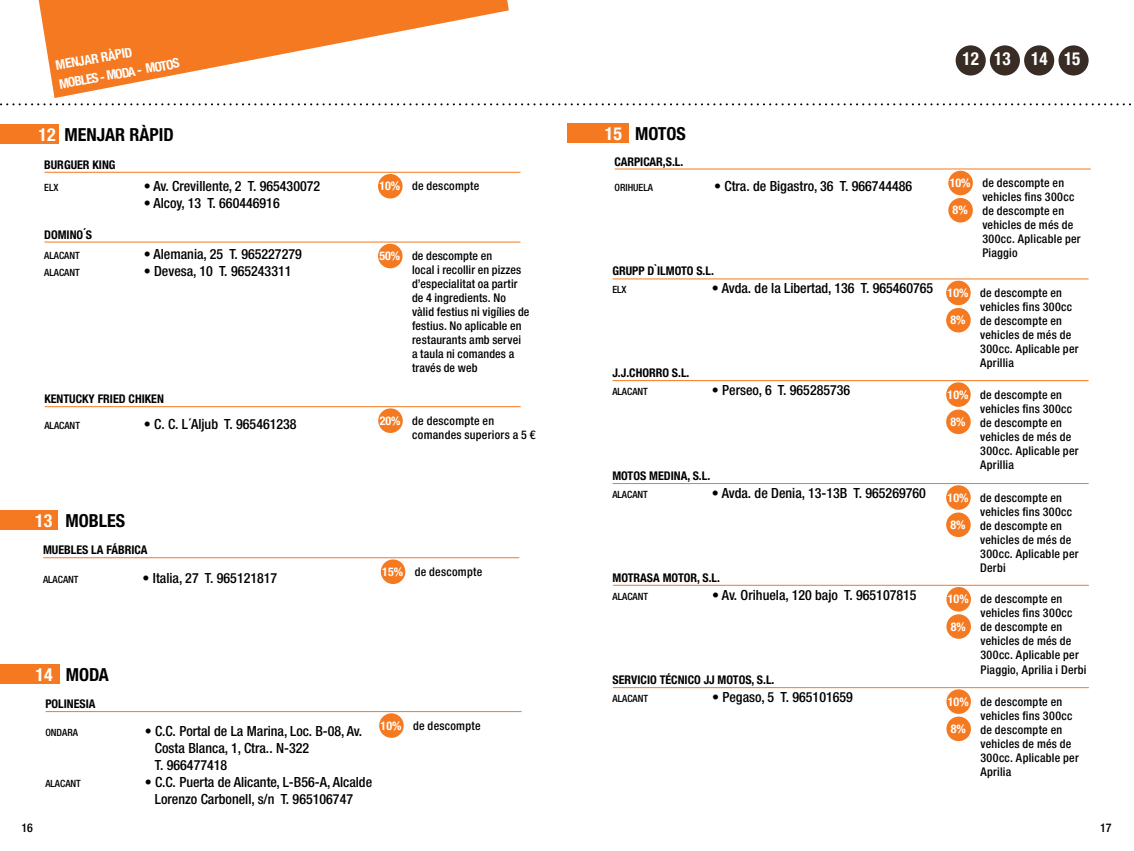
<style>
.page{position:relative;width:1134px;height:851px;background:#fff}
.page>*{position:absolute;margin:0;border:0;box-sizing:border-box;transform-origin:0 0}
.t1{font:700 condensed 18px "Helvetica Neue LT Pro";color:#000}
.t2{font:700 condensed 18px "Helvetica Neue LT Pro";color:#fff;scale:.95 1}
.t3{font:500 condensed 14px/17px "Helvetica Neue LT Pro";color:#000}
.t4{font:700 condensed 13.2px/19px "Helvetica Neue LT Pro";color:#fff}
.t5{font:500 condensed 12px/14px "Helvetica Neue LT Pro";letter-spacing:.02em;color:#000}
.t6{font:700 condensed 12px "Helvetica Neue LT Pro";color:#000}
.t7{font:700 condensed 12px "Helvetica Neue LT Pro";color:#fff}
.t8{font:500 condensed 10px/17px "Helvetica Neue LT Pro";color:#000}
.s1{color:#fff}
.s2{font-weight:700;color:#fff}
</style>
<div class="page">
<svg style="left:39px;top:0;width:470px;height:98px;fill:#f47920"></svg>
<svg style="left:0;top:103px;width:1131px;height:2px"></svg>
<div style="left:0;top:663px;width:60px;height:20px;background:#f47920"></div>
<hr style="left:46px;top:711px;width:476px;height:1px;background:#f47920">
<div style="left:379px;top:713px;width:25px;height:24px;background:#f47920;border-radius:50%"></div>
<div style="left:1058px;top:45px;width:31px;height:30px;background:#382c25;border-radius:50%"></div>
<div style="left:1024px;top:45px;width:30px;height:30px;background:#382c25;border-radius:50%"></div>
<div style="left:990px;top:45px;width:30px;height:30px;background:#382c25;border-radius:50%"></div>
<div style="left:956px;top:45px;width:30px;height:30px;background:#382c25;border-radius:50%"></div>
<hr style="left:613px;top:278px;width:476px;height:1px;background:#f47920">
<hr style="left:613px;top:380px;width:476px;height:1px;background:#f47920">
<hr style="left:613px;top:483px;width:476px;height:1px;background:#f47920">
<div style="left:946px;top:280px;width:25px;height:25px;background:#f47920;border-radius:50%"></div>
<div style="left:946px;top:382px;width:25px;height:25px;background:#f47920;border-radius:50%"></div>
<div style="left:946px;top:485px;width:25px;height:24px;background:#f47920;border-radius:50%"></div>
<div style="left:946px;top:308px;width:25px;height:24px;background:#f47920;border-radius:50%"></div>
<div style="left:946px;top:409px;width:25px;height:25px;background:#f47920;border-radius:50%"></div>
<div style="left:946px;top:512px;width:25px;height:25px;background:#f47920;border-radius:50%"></div>
<hr style="left:613px;top:585px;width:476px;height:1px;background:#f47920">
<hr style="left:613px;top:687px;width:476px;height:1px;background:#f47920">
<div style="left:946px;top:587px;width:25px;height:24px;background:#f47920;border-radius:50%"></div>
<div style="left:946px;top:689px;width:25px;height:24px;background:#f47920;border-radius:50%"></div>
<div style="left:946px;top:614px;width:25px;height:24px;background:#f47920;border-radius:50%"></div>
<div style="left:946px;top:716px;width:25px;height:25px;background:#f47920;border-radius:50%"></div>
<div style="left:0;top:509px;width:57px;height:20px;background:#f47920"></div>
<hr style="left:43px;top:557px;width:476px;height:1px;background:#f47920">
<div style="left:381px;top:559px;width:24px;height:25px;background:#f47920;border-radius:50%"></div>
<div style="left:0;top:124px;width:58px;height:20px;background:#f47920"></div>
<hr style="left:44px;top:172px;width:476px;height:1px;background:#f47920">
<hr style="left:44px;top:242px;width:476px;height:1px;background:#f47920">
<div style="left:378px;top:174px;width:25px;height:24px;background:#f47920;border-radius:50%"></div>
<div style="left:378px;top:244px;width:25px;height:24px;background:#f47920;border-radius:50%"></div>
<hr style="left:45px;top:406px;width:476px;height:1px;background:#f47920">
<div style="left:378px;top:408px;width:25px;height:25px;background:#f47920;border-radius:50%"></div>
<div style="left:567px;top:123px;width:62px;height:20px;background:#f47920"></div>
<hr style="left:615px;top:169px;width:476px;height:1px;background:#f47920">
<div style="left:948px;top:171px;width:25px;height:24px;background:#f47920;border-radius:50%"></div>
<div style="left:948px;top:198px;width:25px;height:24px;background:#f47920;border-radius:50%"></div>
<p class="t4" style="left:54px;top:56px;width:124px;rotate:-10deg">MEN JAR RÀPID<br>MOBLES - MODA - MOTOS</p>
<h1 class="t2" style="left:962px;top:48px;width:126px">12 13 14 15</h1>
<h1 class="t1" style="left:38px;top:124px;width:137px"><span class="s1">12</span> MENJAR RÀPID</h1>
<p class="t3" style="left:144px;top:177px;width:178px">• Av. Crevillente, 2 T. 965430072</p>
<p class="t3" style="left:144px;top:194px;width:137px">• Alcoy, 13 T. 660446916</p>
<p class="t3" style="left:144px;top:245px;width:160px">• Alemania, 25 T. 965227279</p>
<p class="t3" style="left:144px;top:262px;width:149px">• Devesa, 10 T. 965243311</p>
<p class="t6" style="left:44px;top:157px;width:34px">BURGUER</p>
<p class="t6" style="left:92px;top:157px;width:25px">KING</p>
<p class="t8" style="left:44px;top:179px;width:6px">elx</p>
<p class="t6" style="left:44px;top:227px;width:49px">DOMINO´S</p>
<p class="t8" style="left:44px;top:247px;width:7px">alacant alacant</p>
<p class="t6" style="left:44px;top:391px;width:14px">KENTUCK</p>
<p class="t6" style="left:89px;top:391px;width:16px">Y FRIE</p>
<p class="t6" style="left:119px;top:391px;width:30px">D CHIKEN</p>
<p class="t8" style="left:44px;top:417px;width:7px">alacant</p>
<p class="t3" style="left:144px;top:416px;width:154px">• C. C. L´Aljub T. 965461238</p>
<h1 class="t1" style="left:35px;top:509px;width:82px"><span class="s1">13</span> MOBLES</h1>
<p class="t6" style="left:43px;top:542px;width:89px">MUEBLES LA FÁBRICA</p>
<p class="t8" style="left:43px;top:570px;width:7px">alacant</p>
<p class="t3" style="left:143px;top:569px;width:136px">• Italia, 27 T. 965121817</p>
<p class="t7" style="left:379px;top:179px;width:22px">10%</p>
<p class="t5" style="left:412px;top:179px;width:69px">de descompte</p>
<p class="t7" style="left:379px;top:248px;width:22px">50%</p>
<p class="t5" style="left:412px;top:249px;width:119px">de descompte en<br>local i recollir en pizzes d’especialitat oa partir de 4 ingredients. No vàlid festius ni vigílies de festius. No aplicable en restaurants amb servei a taula ni comandes a través de web</p>
<p class="t7" style="left:380px;top:413px;width:22px">20%</p>
<p class="t5" style="left:412px;top:413px;width:125px">de descompte en comandes superiors a 5 €</p>
<p class="t5" style="left:382px;top:564px;width:101px"><span class="s2">15%</span> de descompte</p>
<h1 class="t1" style="left:605px;top:123px;width:82px"><span class="s1">15</span> MOTOS</h1>
<p class="t6" style="left:614px;top:154px;width:33px">CARPICAR</p>
<p class="t6" style="left:663px;top:154px;width:22px">,S.L.</p>
<p class="t8" style="left:614px;top:179px;width:20px">orihuela</p>
<p class="t3" style="left:714px;top:177px;width:200px">• Ctra. de Bigastro, 36 T. 966744486</p>
<p class="t6" style="left:612px;top:264px;width:103px">GRUPP D`ILMOTO S.L.</p>
<p class="t8" style="left:612px;top:281px;width:6px">elx</p>
<p class="t3" style="left:712px;top:279px;width:223px">• Avda. de la Libertad, 136 T. 965460765</p>
<p class="t6" style="left:612px;top:365px;width:79px">J.J.CHORRO S.L.</p>
<p class="t8" style="left:612px;top:383px;width:7px">alacant</p>
<p class="t3" style="left:712px;top:382px;width:140px">• Perseo, 6 T. 965285736</p>
<p class="t6" style="left:612px;top:468px;width:99px">MOTOS MEDINA, S.L.</p>
<p class="t8" style="left:612px;top:485px;width:7px">alacant</p>
<p class="t3" style="left:712px;top:484px;width:216px">• Avda. de Denia, 13-13B T. 965269760</p>
<p class="t6" style="left:613px;top:570px;width:23px">MOTRASA</p>
<p class="t6" style="left:663px;top:570px;width:59px">MOTOR, S.L.</p>
<p class="t7" style="left:950px;top:175px;width:22px">10%</p>
<p class="t7" style="left:953px;top:203px;width:17px">8%</p>
<p class="t5" style="left:982px;top:176px;width:100px">de descompte en vehicles fins 300cc de descompte en vehicles de més de<br>300cc. Aplicable per<br>Piaggio</p>
<p class="t7" style="left:947px;top:285px;width:22px">10%</p>
<p class="t7" style="left:950px;top:312px;width:17px">8%</p>
<p class="t7" style="left:947px;top:387px;width:22px">10%</p>
<p class="t7" style="left:950px;top:414px;width:17px">8%</p>
<p class="t7" style="left:947px;top:490px;width:22px">10%</p>
<p class="t7" style="left:950px;top:517px;width:17px">8%</p>
<p class="t5" style="left:980px;top:285px;width:100px">de descompte en vehicles fins 300cc de descompte en vehicles de més de<br>300cc. Aplicable per<br>Aprillia</p>
<p class="t5" style="left:980px;top:387px;width:100px">de descompte en vehicles fins 300cc de descompte en vehicles de més de<br>300cc. Aplicable per<br>Aprillia</p>
<p class="t5" style="left:980px;top:490px;width:100px">de descompte en vehicles fins 300cc de descompte en vehicles de més de<br>300cc. Aplicable per<br>Derbi</p>
<h1 class="t1" style="left:36px;top:663px;width:75px"><span class="s1">14</span> MODA</h1>
<p class="t8" style="left:613px;top:587px;width:7px">alacant</p>
<p class="t3" style="left:712px;top:586px;width:206px">• Av. Orihuela, 120 bajo T. 965107815</p>
<p class="t6" style="left:613px;top:672px;width:13px">SERVICI</p>
<p class="t6" style="left:650px;top:672px;width:28px">O TÉCNIC</p>
<p class="t6" style="left:694px;top:672px;width:82px">O JJ MOTOS, S.L.</p>
<p class="t7" style="left:948px;top:591px;width:22px">10%</p>
<p class="t7" style="left:951px;top:619px;width:17px">8%</p>
<p class="t5" style="left:980px;top:592px;width:108px">de descompte en vehicles fins 300cc de descompte en vehicles de més de<br>300cc. Aplicable per<br>Piaggio, Aprilia i Derbi</p>
<p class="t6" style="left:45px;top:696px;width:25px">POLINESIA</p>
<p class="t8" style="left:45px;top:723px;width:12px">ondara</p>
<p class="t8" style="left:45px;top:774px;width:7px">alacant</p>
<p class="t3" style="left:155px;top:722px;width:209px;text-indent:-10px">• C.C. Portal de La Marina, Loc. B-08, Av.<br>Costa Blanca, 1, Ctra.. N-322<br>T. 966477418</p>
<p class="t3" style="left:155px;top:773px;width:219px;text-indent:-10px">• C.C. Puerta de Alicante, L-B56-A, Alcalde<br>Lorenzo Carbonell, s/n T. 965106747</p>
<p class="t5" style="left:381px;top:718px;width:101px"><span class="s2">10%</span> de descompte</p>
<p class="t8" style="left:613px;top:689px;width:7px">alacant</p>
<p class="t3" style="left:712px;top:688px;width:142px">• Pegaso, 5 T. 965101659</p>
<p class="t7" style="left:948px;top:694px;width:22px">10%</p>
<p class="t7" style="left:951px;top:721px;width:17px">8%</p>
<p class="t5" style="left:980px;top:694px;width:100px">de descompte en vehicles fins 300cc de descompte en vehicles de més de<br>300cc. Aplicable per<br>Aprilia</p>
<p class="t5" style="left:21px;top:820px;width:13px">16</p>
<p class="t5" style="left:1100px;top:820px;width:13px">17</p>
</div>
